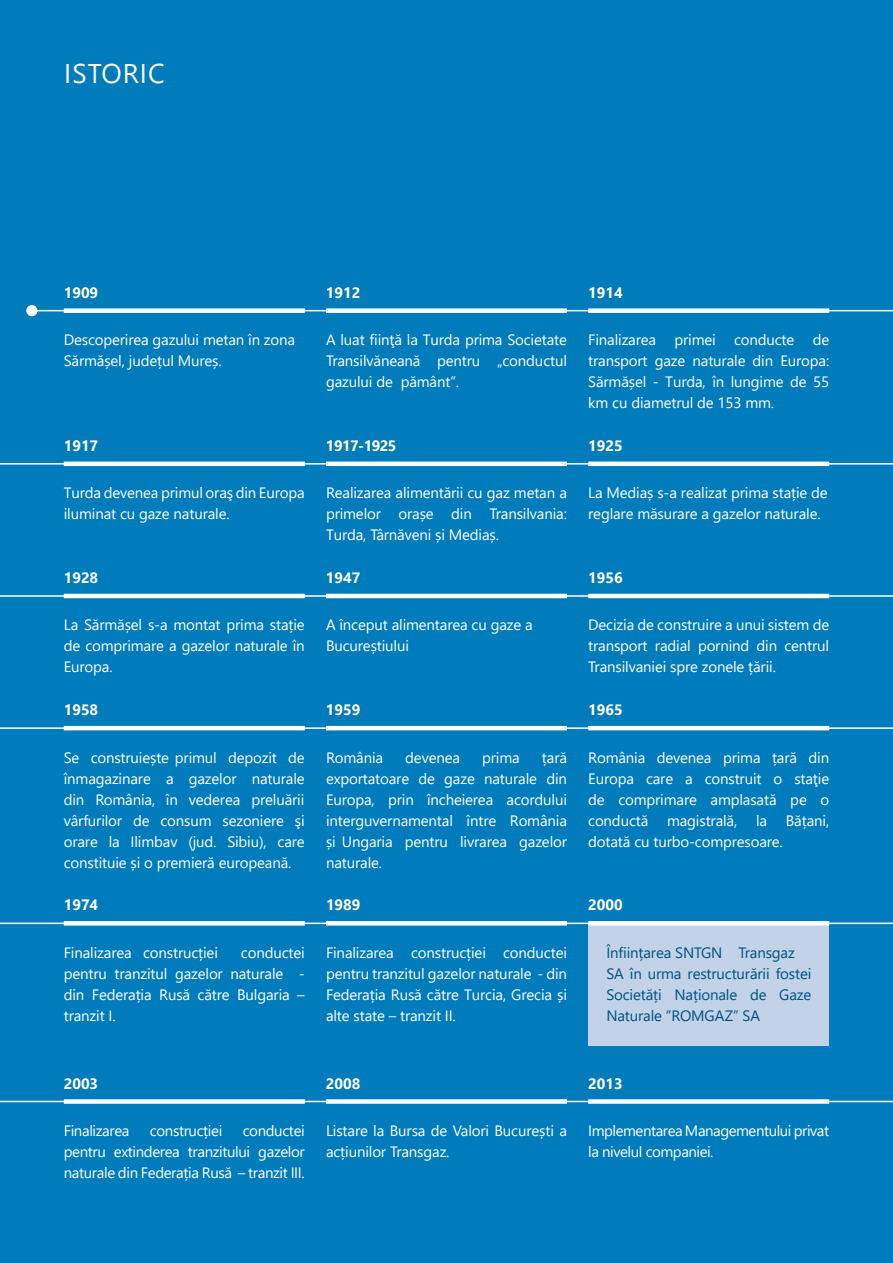
<style>
.page{position:relative;width:893px;height:1263px;background:#007bbb}
.page>*{position:absolute;margin:0;border:0;box-sizing:border-box;transform-origin:0 0}
.t1{font:27px "Segoe UI";letter-spacing:.035em;color:#fff}
.t2{font:15px/21px "Segoe UI";letter-spacing:-.01em;color:#fff;text-align:justify}
.t3{font:15px/21px "Segoe UI";letter-spacing:-.01em;color:#00527d}
.t4{font:700 15px "Segoe UI";color:#fff}
.t5{font:15px/21px "Segoe UI";letter-spacing:-.03em;color:#fff}
.t6{font:700 15px "Segoe UI";letter-spacing:-.035em;color:#fff}
</style>
<div class="page">
<hr style="left:36px;top:310px;width:857px;height:1px;background:#fff">
<div style="left:64px;top:308px;width:241px;height:5px;background:#fff"></div>
<div style="left:326px;top:308px;width:241px;height:5px;background:#fff"></div>
<div style="left:588px;top:308px;width:241px;height:5px;background:#fff"></div>
<hr style="left:0;top:463px;width:893px;height:2px;background:#fff">
<hr style="left:64px;top:462px;width:241px;height:4px;background:#fff">
<hr style="left:326px;top:462px;width:241px;height:4px;background:#fff">
<hr style="left:588px;top:462px;width:241px;height:4px;background:#fff">
<hr style="left:0;top:595px;width:893px;height:2px;background:#fff">
<hr style="left:64px;top:594px;width:241px;height:4px;background:#fff">
<hr style="left:326px;top:594px;width:241px;height:4px;background:#fff">
<hr style="left:588px;top:594px;width:241px;height:4px;background:#fff">
<hr style="left:0;top:727px;width:893px;height:2px;background:#fff">
<hr style="left:64px;top:726px;width:241px;height:4px;background:#fff">
<hr style="left:326px;top:726px;width:241px;height:4px;background:#fff">
<hr style="left:588px;top:726px;width:241px;height:4px;background:#fff">
<hr style="left:0;top:1101px;width:893px;height:1px;background:#fff">
<div style="left:64px;top:1099px;width:241px;height:5px;background:#fff"></div>
<div style="left:326px;top:1099px;width:241px;height:5px;background:#fff"></div>
<div style="left:588px;top:1099px;width:241px;height:5px;background:#fff"></div>
<div style="left:588px;top:923px;width:241px;height:123px;background:#c1d2e9"></div>
<hr style="left:0;top:922px;width:893px;height:2px;background:#fff">
<svg style="left:64px;top:921px;width:241px;height:4px"></svg>
<svg style="left:326px;top:921px;width:241px;height:4px"></svg>
<svg style="left:588px;top:921px;width:241px;height:4px"></svg>
<div style="left:26px;top:305px;width:12px;height:11px;background:#fff;border-radius:50%"></div>
<h1 class="t1" style="left:64px;top:48px;width:102px">ISTORIC</h1>
<p class="t4" style="left:64px;top:278px;width:36px">1909</p>
<p class="t4" style="left:326px;top:278px;width:36px">1912</p>
<p class="t4" style="left:588px;top:278px;width:36px">1914</p>
<p class="t2" style="left:64px;top:328px;width:233px">Descoperirea gazului metan în zona<br>Sărmășel, județul Mureș.</p>
<p class="t2" style="left:588px;top:328px;width:242px">Finalizarea primei conducte de transport gaze naturale din Europa:<br>Sărmășel - Turda, în lungime de 55 km cu diametrul de 153 mm.</p>
<p class="t2" style="left:326px;top:328px;width:243px">A luat fiinţă la Turda prima Societate Transilvăneană pentru „conductul gazului de pământ”.</p>
<p class="t4" style="left:64px;top:431px;width:36px">1917</p>
<p class="t6" style="left:326px;top:431px;width:72px">1917-1925</p>
<p class="t4" style="left:588px;top:431px;width:36px">1925</p>
<p class="t2" style="left:64px;top:481px;width:242px">Turda devenea primul oraş din Europa iluminat cu gaze naturale.</p>
<p class="t4" style="left:64px;top:564px;width:36px">1928</p>
<p class="t2" style="left:326px;top:481px;width:242px">Realizarea alimentării cu gaz metan a primelor orașe din Transilvania:<br>Turda, Târnăveni și Mediaș.</p>
<p class="t4" style="left:326px;top:564px;width:36px">1947</p>
<p class="t2" style="left:588px;top:481px;width:241px">La Mediaș s-a realizat prima stație de reglare măsurare a gazelor naturale.</p>
<p class="t4" style="left:588px;top:564px;width:36px">1956</p>
<p class="t2" style="left:326px;top:613px;width:208px">A început alimentarea cu gaze a<br>Bucureștiului</p>
<p class="t2" style="left:64px;top:613px;width:242px">La Sărmășel s-a montat prima stație de comprimare a gazelor naturale în Europa.</p>
<p class="t2" style="left:588px;top:613px;width:242px">Decizia de construire a unui sistem de transport radial pornind din centrul Transilvaniei spre zonele țării.</p>
<p class="t4" style="left:64px;top:696px;width:36px">1958</p>
<p class="t2" style="left:64px;top:745px;width:242px">Se construiește primul depozit de înmagazinare a gazelor naturale din România, în vederea preluării vârfurilor de consum sezoniere şi orare la Ilimbav (jud. Sibiu), care constituie și o premieră europeană.</p>
<p class="t4" style="left:64px;top:891px;width:36px">1974</p>
<p class="t4" style="left:326px;top:696px;width:36px">1959</p>
<p class="t4" style="left:588px;top:696px;width:36px">1965</p>
<p class="t2" style="left:326px;top:745px;width:59px">România</p>
<p class="t2" style="left:405px;top:745px;width:56px">devenea</p>
<p class="t2" style="left:482px;top:745px;width:39px">prima</p>
<p class="t2" style="left:326px;top:745px;width:243px;text-indent:216px">țară exportatoare de gaze naturale din Europa, prin încheierea acordului interguvernamental între România și Ungaria pentru livrarea gazelor naturale.</p>
<p class="t4" style="left:326px;top:891px;width:36px">1989</p>
<p class="t2" style="left:588px;top:745px;width:243px">România devenea prima țară din Europa care a construit o staţie de comprimare amplasată pe o conductă magistrală, la Bățani, dotată cu turbo-compresoare.</p>
<p class="t4" style="left:588px;top:891px;width:36px">2000</p>
<p class="t2" style="left:64px;top:940px;width:242px;text-indent:177px">conductei pentru tranzitul gazelor naturale - din Federația Rusă către Bulgaria – tranzit I.</p>
<p class="t2" style="left:326px;top:940px;width:242px">Finalizarea construcției conductei pentru tranzitul gazelor naturale - din Federația Rusă către Turcia, Grecia și alte state – tranzit II.</p>
<p class="t3" style="left:606px;top:941px;width:206px">Înființarea SNTGN Transgaz<br>SA în urma restructurării fostei<br>Societăți Naționale de Gaze<br>Naturale “ROMGAZ” SA</p>
<p class="t2" style="left:64px;top:940px;width:156px">Finalizarea construcției</p>
<p class="t4" style="left:64px;top:1069px;width:36px">2003</p>
<p class="t4" style="left:326px;top:1069px;width:36px">2008</p>
<p class="t4" style="left:588px;top:1069px;width:36px">2013</p>
<p class="t2" style="left:64px;top:1119px;width:242px;text-indent:179px">conductei pentru extinderea tranzitului gazelor naturale din Federația Rusă – tranzit III.</p>
<p class="t2" style="left:326px;top:1119px;width:242px">Listare la Bursa de Valori București a acțiunilor Transgaz.</p>
<p class="t5" style="left:588px;top:1119px;width:242px">Implementarea Managementului privat la nivelul companiei.</p>
<p class="t2" style="left:64px;top:1119px;width:67px">Finalizarea</p>
<p class="t2" style="left:150px;top:1119px;width:74px">construcției</p>
</div>
